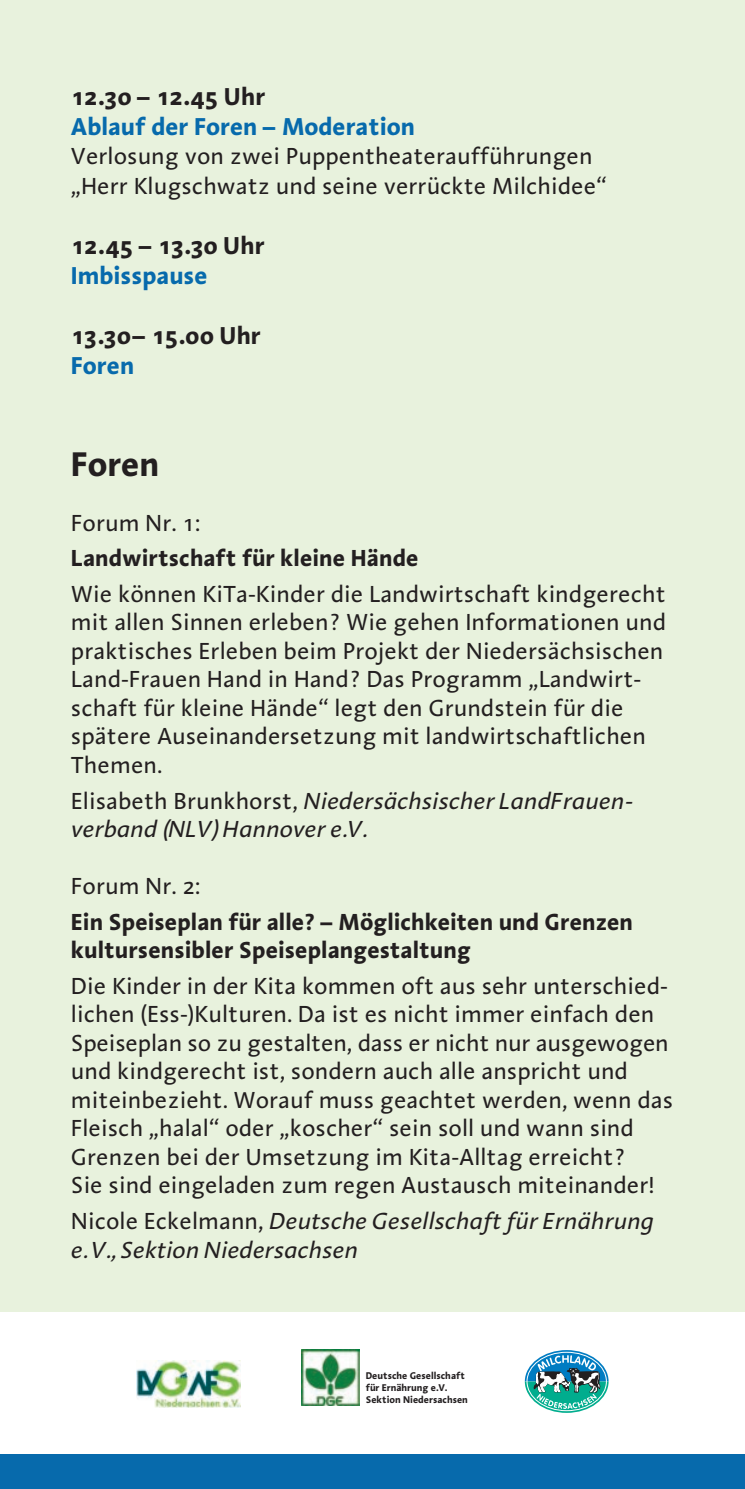
<style>
.page{position:relative;width:745px;height:1489px;background:#fff}
.page>*{position:absolute;margin:0;border:0;box-sizing:border-box;transform-origin:0 0}
.Absatzformat_7{font:700 35px "Aroma LT";color:#231f20}
.t1{font:700 25px "Aroma LT";letter-spacing:.005em;color:#231f20}
.Bezeichnungen{font:700 25px "Aroma LT";color:#076aac}
.t2{font:23.75px/28.5px "Aroma LT";color:#231f20}
.t3{font:italic 23.75px/28.5px "Aroma LT";color:#231f20}
.t4{font:700 23.75px/28.5px "Aroma LT";color:#231f20}
.Adresse{font:700 10px "Aroma LT";color:#231f20}
.s1{font-style:normal}
</style>
<div class="page">
<div style="left:0;top:0;width:744px;height:1311px;background:#e8f2dd"></div>
<div style="left:0;top:1454px;width:744px;height:34px;background:#076aac"></div>
<svg style="left:524px;top:1350px;width:84px;height:62px"></svg>
<div style="left:526px;top:1351px;width:80px;height:59px;border:1px solid #fff;border-radius:50%"></div>
<img style="left:301px;top:1349px;width:58px;height:56px">
<img style="left:136px;top:1360px;width:104px;height:47px">
<p class="t1" style="left:71px;top:80px;width:196px">12.30 – 12.45 Uhr</p>
<p class="Bezeichnungen" style="left:71px;top:110px;width:345px">Ablauf der Foren – Moderation</p>
<p class="t2" style="left:71px;top:140px;width:537px;line-height:30px">Verlosung von zwei Puppentheateraufführungen „Herr Klugschwatz und seine verrückte Milchidee“</p>
<p class="t1" style="left:71px;top:228px;width:195px">12.45 – 13.30 Uhr</p>
<p class="Bezeichnungen" style="left:71px;top:258px;width:138px">Imbisspause</p>
<p class="t1" style="left:71px;top:318px;width:191px">13.30– 15.00 Uhr</p>
<p class="Bezeichnungen" style="left:71px;top:348px;width:65px">Foren</p>
<p class="Absatzformat_7" style="left:71px;top:440px;width:90px">Foren</p>
<p class="t2" style="left:71px;top:508px;width:131px">Forum Nr. 1:</p>
<p class="t4" style="left:71px;top:543px;width:349px">Landwirtschaft für kleine Hände</p>
<p class="t2" style="left:71px;top:579px;width:596px">Wie können KiTa-Kinder die Landwirtschaft kindgerecht mit allen Sinnen erleben? Wie gehen Informationen und praktisches Erleben beim Projekt der Niedersächsischen Land-Frauen Hand in Hand? Das Programm „Landwirt&shy;schaft für kleine Hände“ legt den Grundstein für die spätere Auseinandersetzung mit landwirtschaftlichen Themen.</p>
<p class="t3" style="left:71px;top:785px;width:562px"><span class="s1">Elisabeth Brunkhorst,</span> Niedersächsischer LandFrauen&shy;verband (NLV) Hannover e.V.</p>
<p class="t2" style="left:71px;top:871px;width:131px">Forum Nr. 2:</p>
<p class="t4" style="left:71px;top:906px;width:563px">Ein Speiseplan für alle? – Möglichkeiten und Grenzen kultursensibler Speiseplangestaltung</p>
<p class="t2" style="left:71px;top:970px;width:603px">Die Kinder in der Kita kommen oft aus sehr unterschied&shy;lichen (Ess-)Kulturen. Da ist es nicht immer einfach den Speiseplan so zu gestalten, dass er nicht nur ausgewogen und kindgerecht ist, sondern auch alle anspricht und miteinbezieht. Worauf muss geachtet werden, wenn das Fleisch „halal“ oder „koscher“ sein soll und wann sind Grenzen bei der Umsetzung im Kita-Alltag erreicht?<br>Sie sind eingeladen zum regen Austausch miteinander!</p>
<p class="t3" style="left:71px;top:1206px;width:584px"><span class="s1">Nicole Eckelmann,</span> Deutsche Gesellschaft für Ernährung e.V., Sektion Niedersachsen</p>
<p class="Adresse" style="left:365px;top:1368px;width:101px">Deutsche Gesellschaft</p>
<p class="Adresse" style="left:365px;top:1380px;width:83px">für Ernährung e.V.</p>
<p class="Adresse" style="left:365px;top:1392px;width:104px">Sektion Niedersachsen</p>
</div>
